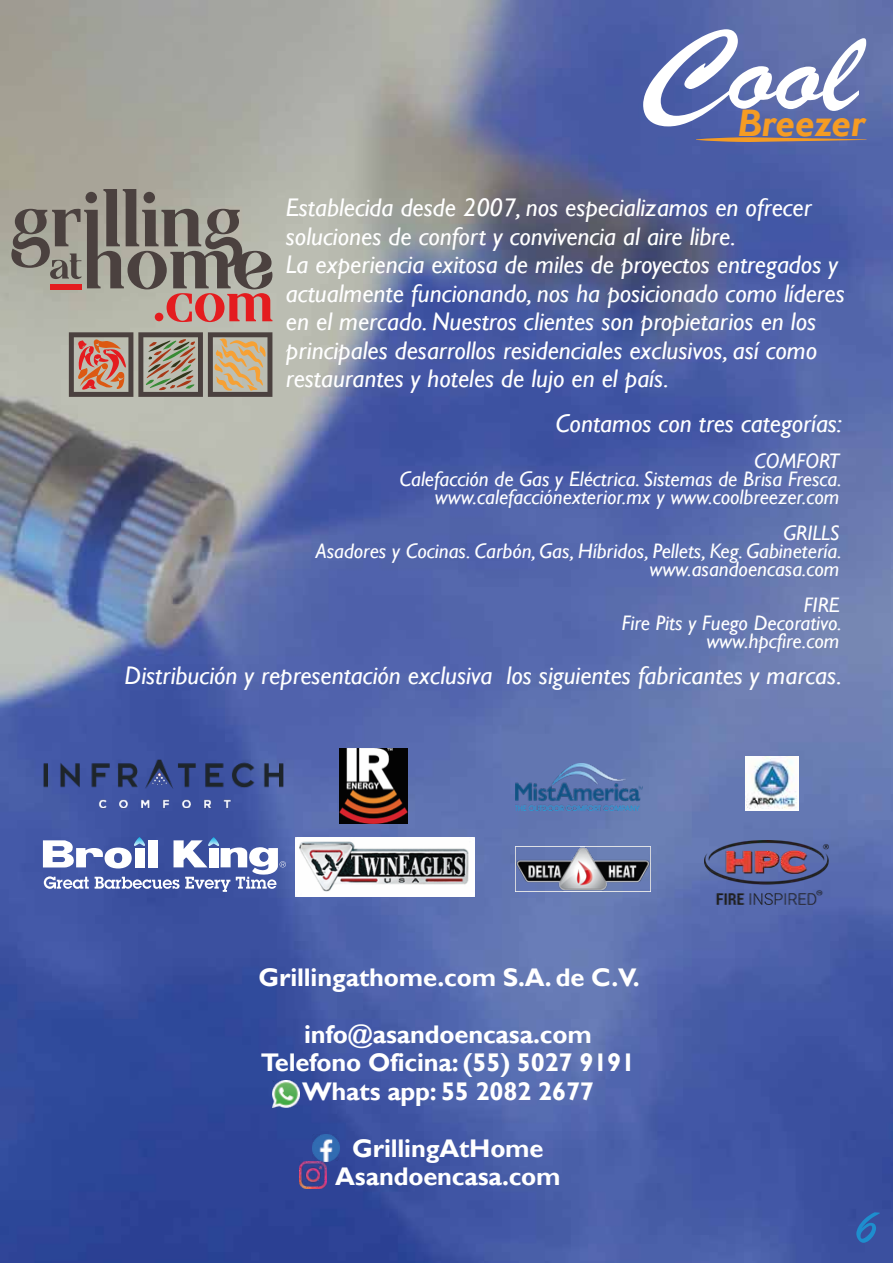
<style>
.page{position:relative;width:893px;height:1263px;background:#fff}
.page>*{position:absolute;margin:0;border:0;box-sizing:border-box;transform-origin:0 0}
.t1{font:121.5px "Brush Script";color:#fff;scale:1.24 1}
.t2{font:51px "Brush Script";color:#1e8ece}
.t3{font:italic 700 38.4px "Gill Sans";color:#f59c24}
.t4{font:italic 25.5px/28.5px "Gill Sans";color:#fff}
.t5{font:700 25.5px/28.5px "Gill Sans";letter-spacing:-.005em;color:#fff;text-align:center}
.t6{font:italic 21px/18px "Gill Sans";color:#fff;text-align:right}
</style>
<div class="page">
<img style="left:0;top:0;width:893px;height:1263px">
<img style="left:340px;top:748px;width:67px;height:76px">
<img style="left:515px;top:764px;width:127px;height:46px">
<img style="left:745px;top:756px;width:54px;height:54px">
<img style="left:295px;top:837px;width:180px;height:59px">
<img style="left:515px;top:847px;width:135px;height:44px">
<img style="left:704px;top:841px;width:125px;height:64px">
<svg style="left:69px;top:332px;width:203px;height:65px;background:#9f8874"></svg>
<svg style="left:11px;top:189px;width:261px;height:133px;background:#978b83"></svg>
<div style="left:50px;top:284px;width:31px;height:5px;background:#e41c1f"></div>
<svg style="left:696px;top:137px;width:170px;height:5px"></svg>
<img style="left:43px;top:759px;width:242px;height:51px">
<svg style="left:43px;top:837px;width:243px;height:55px"></svg>
<img style="left:272px;top:1080px;width:27px;height:27px">
<img style="left:313px;top:1134px;width:27px;height:27px">
<img style="left:299px;top:1161px;width:27px;height:27px">
<h1 class="t1" style="left:637px;top:-3px;width:179px">Cool</h1>
<h3 class="t3" style="left:737px;top:100px;width:129px">Breezer</h3>
<p class="t4" style="left:286px;top:194px;width:560px">Establecida desde 2007, nos especializamos en ofrecer soluciones de confort y convivencia al aire libre.<br>La experiencia exitosa de miles de proyectos entregados y actualmente funcionando, nos ha posicionado como líderes en el mercado. Nuestros clientes son propietarios en los principales desarrollos residenciales exclusivos, así como restaurantes y hoteles de lujo en el país.</p>
<p class="t4" style="left:556px;top:410px;width:288px">Contamos con tres categorías:</p>
<p class="t6" style="left:400px;top:452px;width:443px">COMFORT<br>Calefacción de Gas y Eléctrica. Sistemas de Brisa Fresca. www.calefacciónexterior.mx y www.coolbreezer.com</p>
<p class="t6" style="left:316px;top:524px;width:527px">GRILLS<br>Asadores y Cocinas. Carbón, Gas, Híbridos, Pellets, Keg. Gabinetería. www.asandoencasa.com</p>
<p class="t6" style="left:622px;top:596px;width:221px">FIRE<br>Fire Pits y Fuego Decorativo. www.hpcfire.com</p>
<p class="t4" style="left:125px;top:662px;width:719px">Distribución y representación exclusiva los siguientes fabricantes y marcas.</p>
<p class="t5" style="left:259px;top:963px;width:383px">Grillingathome.com S.A. de C.V.</p>
<p class="t5" style="left:261px;top:1020px;width:376px">info@asandoencasa.com<br>Telefono Oficina: (55) 5027 9191<br>Whats app: 55 2082 2677</p>
<p class="t5" style="left:335px;top:1134px;width:227px">GrillingAtHome<br>Asandoencasa.com</p>
<h2 class="t2" style="left:856px;top:1195px;width:23px">6</h2>
</div>
